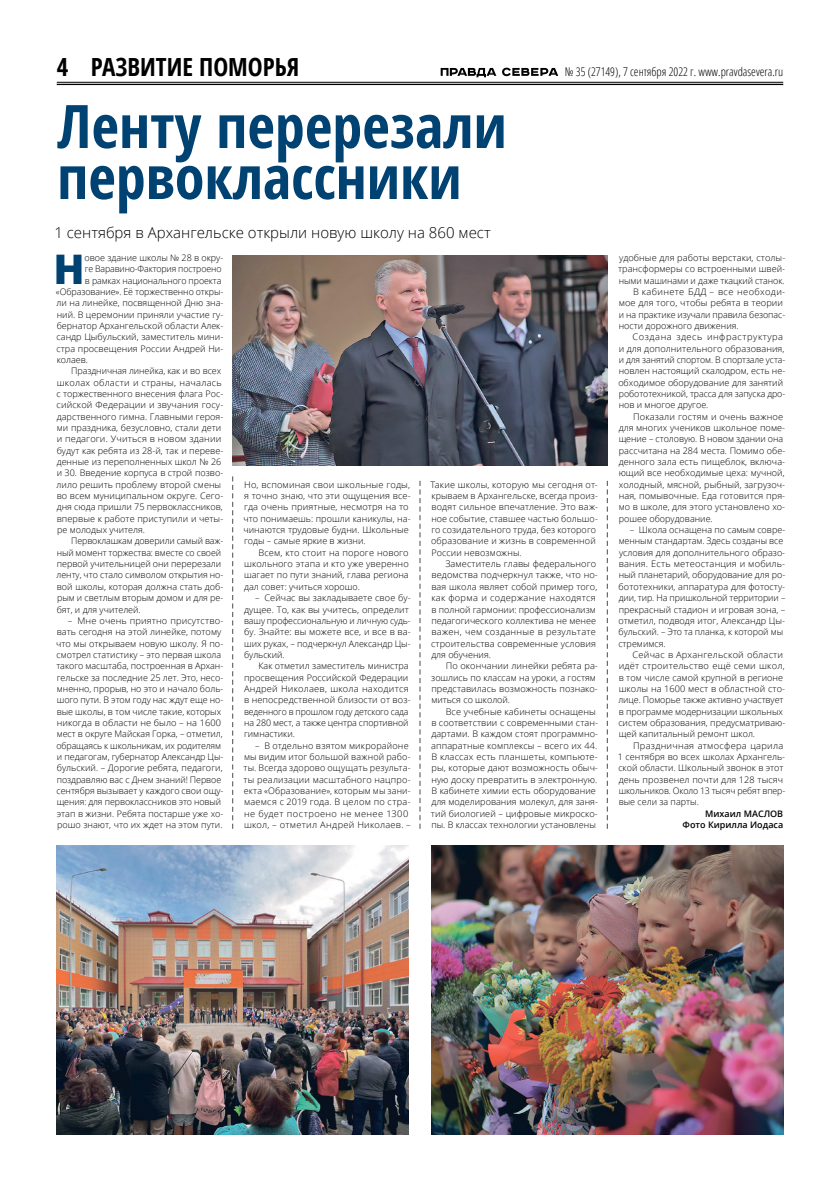
<style>
.page{position:relative;width:823px;height:1191px;background:#fff}
.page>*{position:absolute;margin:0;border:0;box-sizing:border-box;transform-origin:0 0}
.t1{font:700 condensed 60px/51px "Open Sans";color:#004272}
.t2{font:800 40.8px "Open Sans";color:#004272}
.t3{font:700 condensed 25px "Open Sans";color:#000}
.t4{font:300 15px "Open Sans";color:#000}
.t5{font:300 condensed 12px "Open Sans";color:#000}
.t6{font:300 9px/11.3px "Open Sans";letter-spacing:.005em;color:#000}
.t7{font:300 9px "Open Sans";letter-spacing:.025em;color:#000}
.t8{font:600 9px/11.3px "Open Sans";color:#000;text-align:right}
.t9{font:300 9px "Open Sans";letter-spacing:.055em;color:#000}
.t10{font:300 9px "Open Sans";letter-spacing:.035em;color:#000}
</style>
<div class="page">
<hr style="left:57px;top:82px;width:725px;height:1px;background:#000">
<hr style="left:57px;top:84px;width:725px;height:1px;background:#000">
<svg style="left:440px;top:68px;width:118px;height:9px"></svg>
<svg style="left:232px;top:476px;width:1px;height:352px"></svg>
<svg style="left:419px;top:481px;width:1px;height:347px"></svg>
<svg style="left:606px;top:481px;width:1px;height:347px"></svg>
<img style="left:431px;top:845px;width:351px;height:289px">
<img style="left:57px;top:845px;width:351px;height:289px">
<img style="left:232px;top:256px;width:375px;height:209px">
<h3 class="t3" style="left:57px;top:49px;width:244px">4 РАЗВИТИЕ ПОМОРЬЯ</h3>
<h3 class="t5" style="left:564px;top:63px;width:220px">№ 35 (27149), 7 сентября 2022 г. www.pravdasevera.ru</h3>
<h1 class="t1" style="left:57px;top:99px;width:451px">Ленту перерезали первоклассники</h1>
<h3 class="t4" style="left:54px;top:222px;width:437px">1 сентября в Архангельске открыли новую школу на 860 мест</h3>
<h2 class="t2" style="left:54px;top:238px;width:33px">Н</h2>
<p class="t6" style="left:84px;top:252px;width:140px">овое здание школы № 28 в окру-</p>
<p class="t6" style="left:618px;top:252px;width:167px">удобные для работы верстаки, столы-</p>
<p class="t6" style="left:618px;top:263px;width:168px">трансформеры со встроенными швей-</p>
<p class="t6" style="left:618px;top:274px;width:167px">ными машинами и даже ткацкий станок.</p>
<p class="t10" style="left:632px;top:285px;width:154px">В кабинете БДД – все необходи-</p>
<p class="t6" style="left:618px;top:297px;width:166px">мое для того, чтобы ребята в теории</p>
<p class="t6" style="left:618px;top:308px;width:168px">и на практике изучали правила безопас-</p>
<p class="t6" style="left:618px;top:320px;width:121px">ности дорожного движения.</p>
<p class="t9" style="left:632px;top:331px;width:152px">Создана здесь инфраструктура</p>
<p class="t6" style="left:618px;top:342px;width:167px">и для дополнительного образования,</p>
<p class="t6" style="left:618px;top:354px;width:168px">и для занятий спортом. В спортзале уста-</p>
<p class="t6" style="left:618px;top:365px;width:168px">новлен настоящий скалодром, есть не-</p>
<p class="t6" style="left:618px;top:376px;width:166px">обходимое оборудование для занятий</p>
<p class="t6" style="left:618px;top:388px;width:168px">робототехникой, трасса для запуска дро-</p>
<p class="t6" style="left:618px;top:399px;width:91px">нов и многое другое.</p>
<p class="t6" style="left:632px;top:410px;width:152px">Показали гостям и очень важное</p>
<p class="t6" style="left:618px;top:422px;width:168px">для многих учеников школьное поме-</p>
<p class="t6" style="left:618px;top:433px;width:166px">щение – столовую. В новом здании она</p>
<p class="t6" style="left:618px;top:444px;width:168px">рассчитана на 284 места. Помимо обе-</p>
<p class="t6" style="left:618px;top:456px;width:168px">денного зала есть пищеблок, включа-</p>
<p class="t6" style="left:618px;top:467px;width:167px">ющий все необходимые цеха: мучной,</p>
<p class="t6" style="left:618px;top:478px;width:168px">холодный, мясной, рыбный, загрузоч-</p>
<p class="t6" style="left:618px;top:490px;width:168px">ная, помывочные. Еда готовится пря-</p>
<p class="t6" style="left:618px;top:501px;width:168px">мо в школе, для этого установлено хо-</p>
<p class="t6" style="left:618px;top:512px;width:95px">рошее оборудование.</p>
<p class="t6" style="left:618px;top:524px;width:168px;text-indent:12px">– Школа оснащена по самым совре&shy;менным стандартам. Здесь созданы все условия для дополнительного образо&shy;вания. Есть метеостанция и мобиль&shy;ный планетарий, оборудование для ро&shy;бототехники, аппаратура для фотосту&shy;дии, тир. На пришкольной территории – прекрасный стадион и игровая зона, – отметил, подводя итог, Александр Цы&shy;бульский. – Это та планка, к которой мы стремимся.</p>
<p class="t6" style="left:618px;top:648px;width:168px;text-indent:14px">Сейчас в Архангельской области идёт строительство ещё семи школ, в том числе самой крупной в регионе школы на 1600 мест в областной сто&shy;лице. Поморье также активно участвует в программе модернизации школьных систем образования, предусматриваю&shy;щей капитальный ремонт школ.</p>
<p class="t6" style="left:617px;top:739px;width:169px;text-indent:15px">Праздничная атмосфера царила<br>1 сентября во всех школах Архангель&shy;ской области. Школьный звонок в этот день прозвенел почти для 128 тысяч школьников. Около 13 тысяч ребят впер&shy;вые сели за парты.</p>
<p class="t8" style="left:682px;top:807px;width:102px">Михаил МАСЛОВ<br>Фото Кирилла Иодаса</p>
<p class="t6" style="left:85px;top:263px;width:138px">ге Варавино-Фактория построено</p>
<p class="t6" style="left:85px;top:274px;width:138px">в рамках национального проекта</p>
<p class="t6" style="left:56px;top:286px;width:169px">«Образование». Её торжественно откры-</p>
<p class="t6" style="left:57px;top:297px;width:168px">ли на линейке, посвященной Дню зна-</p>
<p class="t6" style="left:57px;top:308px;width:168px">ний. В церемонии приняли участие гу-</p>
<p class="t6" style="left:57px;top:320px;width:168px">бернатор Архангельской области Алек-</p>
<p class="t6" style="left:56px;top:331px;width:168px">сандр Цыбульский, заместитель мини-</p>
<p class="t6" style="left:56px;top:342px;width:168px">стра просвещения России Андрей Ни-</p>
<p class="t6" style="left:57px;top:354px;width:33px">колаев.</p>
<p class="t6" style="left:71px;top:365px;width:151px">Праздничная линейка, как и во всех</p>
<p class="t7" style="left:57px;top:376px;width:166px">школах области и страны, началась</p>
<p class="t6" style="left:56px;top:388px;width:168px">с торжественного внесения флага Рос-</p>
<p class="t6" style="left:56px;top:399px;width:168px">сийской Федерации и звучания госу-</p>
<p class="t6" style="left:57px;top:410px;width:168px">дарственного гимна. Главными героя-</p>
<p class="t6" style="left:57px;top:422px;width:166px">ми праздника, безусловно, стали дети</p>
<p class="t6" style="left:57px;top:433px;width:166px">и педагоги. Учиться в новом здании</p>
<p class="t6" style="left:57px;top:444px;width:168px">будут как ребята из 28‑й, так и переве-</p>
<p class="t6" style="left:57px;top:456px;width:166px">денные из переполненных школ № 26</p>
<p class="t6" style="left:57px;top:467px;width:168px">и 30. Введение корпуса в строй позво-</p>
<p class="t6" style="left:57px;top:478px;width:166px">лило решить проблему второй смены</p>
<p class="t6" style="left:57px;top:490px;width:168px">во всем муниципальном округе. Сего-</p>
<p class="t6" style="left:57px;top:501px;width:167px">дня сюда пришли 75 первоклассников,</p>
<p class="t6" style="left:57px;top:512px;width:168px">впервые к работе приступили и четы-</p>
<p class="t6" style="left:57px;top:524px;width:89px">ре молодых учителя.</p>
<p class="t6" style="left:71px;top:535px;width:154px">Первоклашкам доверили самый важ-</p>
<p class="t6" style="left:57px;top:546px;width:166px">ный момент торжества: вместе со своей</p>
<p class="t6" style="left:57px;top:558px;width:166px">первой учительницей они перерезали</p>
<p class="t6" style="left:57px;top:569px;width:168px">ленту, что стало символом открытия но-</p>
<p class="t6" style="left:57px;top:580px;width:168px">вой школы, которая должна стать доб-</p>
<p class="t6" style="left:57px;top:592px;width:168px">рым и светлым вторым домом и для ре-</p>
<p class="t6" style="left:57px;top:603px;width:85px">бят, и для учителей.</p>
<p class="t6" style="left:56px;top:614px;width:169px;text-indent:12px">– Мне очень приятно присутство&shy;вать сегодня на этой линейке, потому что мы открываем новую школу. Я по&shy;смотрел статистику – это первая школа такого масштаба, построенная в Архан&shy;гельске за последние 25 лет. Это, несо&shy;мненно, прорыв, но это и начало боль&shy;шого пути. В этом году нас ждут еще но&shy;вые школы, в том числе такие, которых никогда в области не было – на 1600 мест в округе Майская Горка, – отметил, обращаясь к школьникам, их родителям и педагогам, губернатор Александр Цы&shy;бульский. – Дорогие ребята, педагоги, поздравляю вас с Днем знаний! Первое сентября вызывает у каждого свои ощу&shy;щения: для первоклассников это новый этап в жизни. Ребята постарше уже хо&shy;рошо знают, что их ждет на этом пути.</p>
<p class="t6" style="left:243px;top:478px;width:169px">Но, вспоминая свои школьные годы, я точно знаю, что эти ощущения все&shy;гда очень приятные, несмотря на то что понимаешь: прошли каникулы, на&shy;чинаются трудовые будни. Школьные годы – самые яркие в жизни.</p>
<p class="t6" style="left:244px;top:546px;width:166px;text-align:justify;text-indent:14px">Всем, кто стоит на пороге нового школьного этапа и кто уже уверенно шагает по пути знаний, глава региона дал совет: учиться хорошо.</p>
<p class="t6" style="left:244px;top:592px;width:168px;text-indent:11px">– Сейчас вы закладываете свое бу&shy;дущее. То, как вы учитесь, определит вашу профессиональную и личную судь&shy;бу. Знайте: вы можете все, и все в ва&shy;ших руках, – подчеркнул Александр Цы&shy;бульский.</p>
<p class="t6" style="left:244px;top:660px;width:168px;text-indent:14px">Как отметил заместитель министра просвещения Российской Федерации<br>Андрей Николаев, школа находится в непосредственной близости от воз&shy;веденного в прошлом году детского сада на 280 мест, а также центра спортивной гимнастики.</p>
<p class="t6" style="left:243px;top:739px;width:169px;text-indent:12px">– В отдельно взятом микрорайоне мы видим итог большой важной рабо&shy;ты. Всегда здорово ощущать результа&shy;ты реализации масштабного нацпро&shy;екта «Образование», которым мы зани&shy;маемся с 2019 года. В целом по стра&shy;не будет построено не менее 1300 школ, – отметил Андрей Николаев. –</p>
<p class="t6" style="left:430px;top:478px;width:169px">Такие школы, которую мы сегодня от&shy;крываем в Архангельске, всегда произ&shy;водят сильное впечатление. Это важ&shy;ное событие, ставшее частью большо&shy;го созидательного труда, без которого образование и жизнь в современной России невозможны.</p>
<p class="t6" style="left:431px;top:558px;width:168px;text-indent:14px">Заместитель главы федерального ведомства подчеркнул также, что но&shy;вая школа являет собой пример того, как форма и содержание находятся в полной гармонии: профессионализм педагогического коллектива не менее важен, чем созданные в результате строительства современные условия для обучения.</p>
<p class="t6" style="left:431px;top:660px;width:168px;text-indent:14px">По окончании линейки ребята ра&shy;зошлись по классам на уроки, а гостям представилась возможность познако&shy;миться со школой.</p>
<p class="t6" style="left:430px;top:705px;width:168px;text-indent:15px">Все учебные кабинеты оснащены в соответствии с современными стан&shy;дартами. В каждом стоят программно&shy;аппаратные комплексы – всего их 44.<br>В классах есть планшеты, компьюте&shy;ры, которые дают возможность обыч&shy;ную доску превратить в электронную.<br>В кабинете химии есть оборудование для моделирования молекул, для заня&shy;тий биологией – цифровые микроско&shy;пы. В классах технологии установлены</p>
</div>
